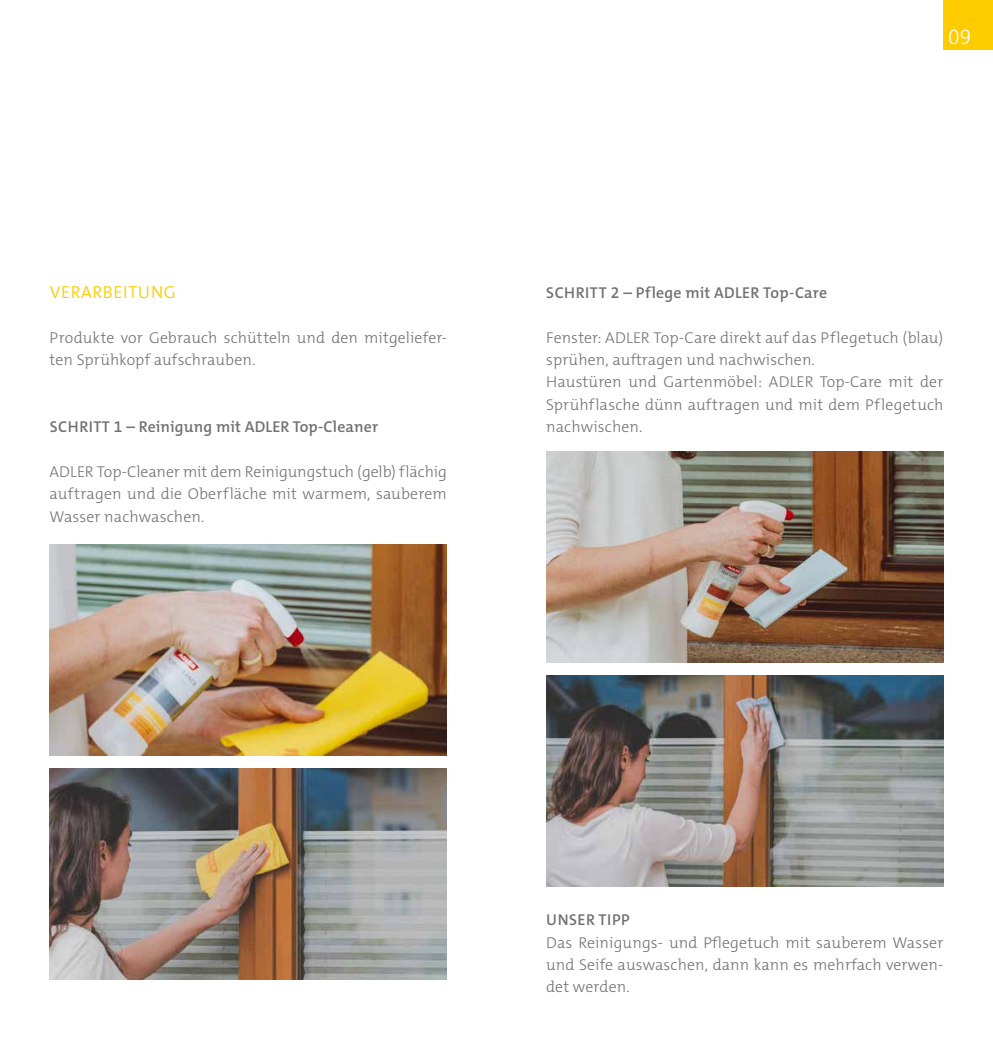
<style>
.page{position:relative;width:993px;height:1042px;background:#fff}
.page>*{position:absolute;margin:0;border:0;box-sizing:border-box;transform-origin:0 0}
.t1{font:300 21px "The Mix C4 s";color:#fff}
.t2{font:300 17.5px "The Mix C4 s";letter-spacing:.04em;color:#fecc00}
.t3{font:300 15.75px/22.4px "The Mix C4 s";letter-spacing:.01em;color:#707172}
.t4{font:600 15.75px "The Mix C4 s";letter-spacing:.015em;color:#707172}
</style>
<div class="page">
<div style="left:943px;top:0;width:49px;height:50px;background:#fecc00"></div>
<img style="left:50px;top:544px;width:396px;height:211px">
<img style="left:546px;top:451px;width:397px;height:212px">
<img style="left:50px;top:768px;width:396px;height:211px">
<img style="left:546px;top:675px;width:397px;height:212px">
<p class="t2" style="left:50px;top:281px;width:128px">VERARBEITUNG</p>
<p class="t3" style="left:50px;top:326px;width:398px">Produkte vor Gebrauch schütteln und den mitgeliefer&shy;ten Sprühkopf aufschrauben.</p>
<p class="t4" style="left:50px;top:417px;width:330px">SCHRITT 1 – Reinigung mit ADLER Top-Cleaner</p>
<p class="t3" style="left:50px;top:461px;width:398px;text-align:justify">ADLER Top-Cleaner mit dem Reinigungstuch (gelb) flächig auftragen und die Oberfläche mit warmem, sauberem Wasser nachwaschen.</p>
<h1 class="t1" style="left:947px;top:24px;width:25px">09</h1>
<p class="t4" style="left:546px;top:282px;width:282px">SCHRITT 2 – Pflege mit ADLER Top-Care</p>
<p class="t3" style="left:546px;top:326px;width:398px">Fenster: ADLER Top-Care direkt auf das Pflegetuch (blau) sprühen, auftragen und nachwischen.<br>Haustüren und Gartenmöbel: ADLER Top-Care mit der Sprühflasche dünn auftragen und mit dem Pflegetuch nachwischen.</p>
<p class="t4" style="left:546px;top:909px;width:85px">UNSER TIPP</p>
<p class="t3" style="left:546px;top:931px;width:398px;text-align:justify">Das Reinigungs- und Pflegetuch mit sauberem Wasser und Seife auswaschen, dann kann es mehrfach verwen&shy;det werden.</p>
</div>
